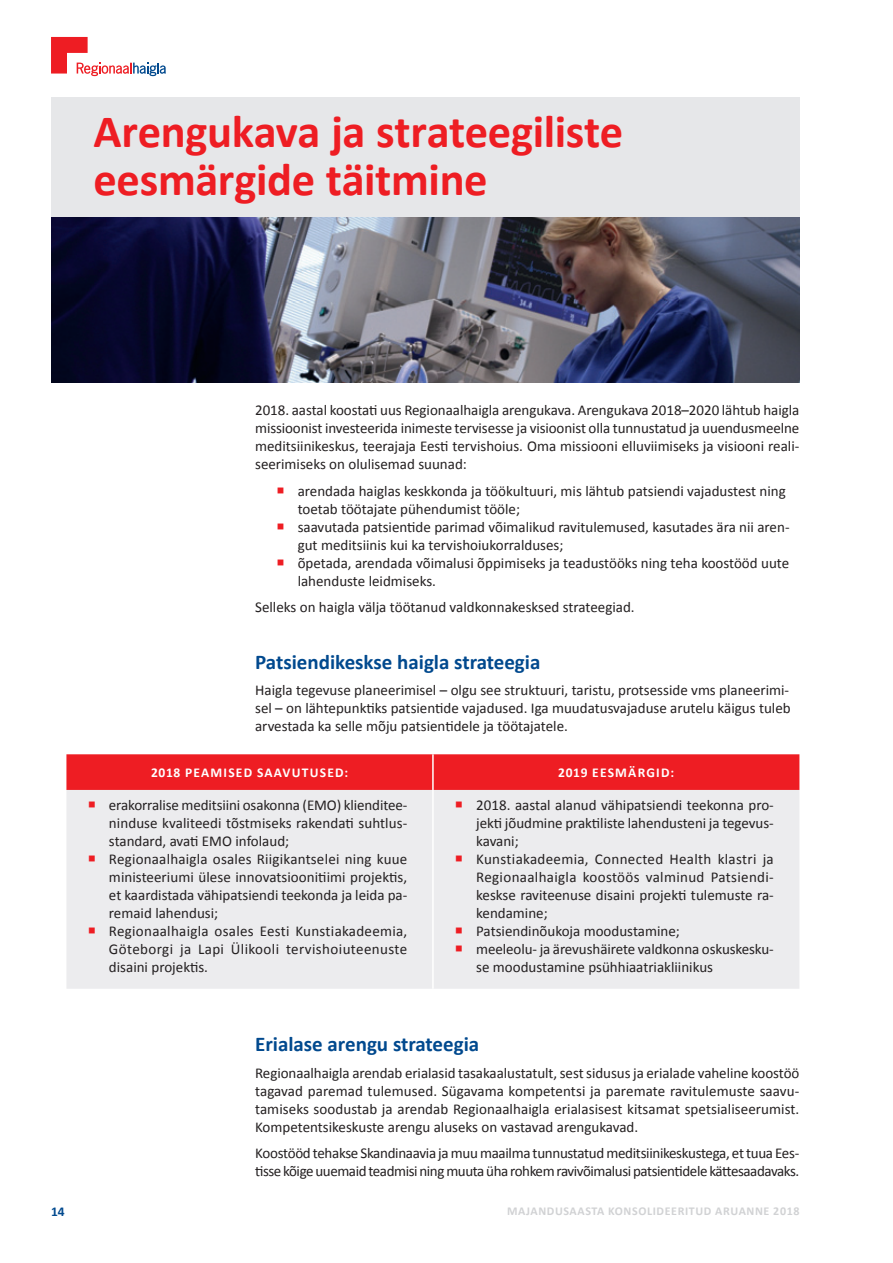
<style>
.page{position:relative;width:893px;height:1263px;background:#fff}
.page>*{position:absolute;margin:0;border:0;box-sizing:border-box;transform-origin:0 0}
.t1{font:700 46.5px/48px "Calibri";letter-spacing:-.005em;color:#ee1d23}
.t2{font:700 21px "Calibri";color:#01498e}
.t3{font:15px/18px "Calibri";color:#231f20;text-align:justify}
.t4{font:15px/18px "Calibri";letter-spacing:-.03em;color:#231f20}
.t5{font:700 13.5px "Calibri";letter-spacing:.09em;color:#fff}
.t6{font:700 13.5px "Calibri";color:#01498e}
.t7{font:700 12px "Calibri";letter-spacing:.05em;color:#d1d2d4}
</style>
<div class="page">
<svg style="left:51px;top:37px;width:115px;height:39px"></svg>
<div style="left:66px;top:754px;width:733px;height:36px;background:#ee1d23"></div>
<div style="left:66px;top:790px;width:733px;height:199px;background:#ececee"></div>
<hr style="left:432px;top:754px;width:2px;height:36px;background:#fff">
<hr style="left:432px;top:790px;width:2px;height:199px;background:#fff">
<div style="left:51px;top:98px;width:748px;height:119px;background:#e6e7e9"></div>
<img style="left:51px;top:218px;width:748px;height:164px">
<svg style="left:89px;top:801px;width:6px;height:6px"></svg>
<svg style="left:89px;top:855px;width:6px;height:6px"></svg>
<svg style="left:89px;top:927px;width:6px;height:6px"></svg>
<svg style="left:456px;top:801px;width:6px;height:6px"></svg>
<svg style="left:456px;top:855px;width:6px;height:6px"></svg>
<svg style="left:456px;top:927px;width:6px;height:6px"></svg>
<svg style="left:456px;top:945px;width:6px;height:6px"></svg>
<h1 class="t1" style="left:94px;top:105px;width:531px">Arengukava ja strateegiliste eesmärgide täitmine</h1>
<p class="t3" style="left:255px;top:401px;width:546px">2018. aastal koostati uus Regionaalhaigla arengukava. Arengukava 2018–2020 lähtub haigla missioonist investeerida inimeste tervisesse ja visioonist olla tunnustatud ja uuendusmeelne meditsiinikeskus, teerajaja Eesti tervishoius. Oma missiooni elluviimiseks ja visiooni reali&shy;seerimiseks on olulisemad suunad:</p>
<p class="t3" style="left:298px;top:481px;width:493px;text-align:left">arendada haiglas keskkonda ja töökultuuri, mis lähtub patsiendi vajadustest ning toetab töötajate pühendumist tööle;<br>saavutada patsientide parimad võimalikud ravitulemused, kasutades ära nii aren&shy;gut meditsiinis kui ka tervishoiukorralduses;<br>õpetada, arendada võimalusi õppimiseks ja teadustööks ning teha koostööd uute lahenduste leidmiseks.</p>
<p class="t3" style="left:255px;top:598px;width:381px">Selleks on haigla välja töötanud valdkonnakesksed strateegiad.</p>
<h2 class="t2" style="left:255px;top:649px;width:287px">Patsiendikeskse haigla strateegia</h2>
<p class="t3" style="left:255px;top:681px;width:537px">Haigla tegevuse planeerimisel – olgu see struktuuri, taristu, protsesside vms planeerimi&shy;sel – on lähtepunktiks patsientide vajadused. Iga muudatusvajaduse arutelu käigus tuleb arvestada ka selle mõju patsientidele ja töötajatele.</p>
<p class="t5" style="left:151px;top:764px;width:199px">2018 PEAMISED SAAVUTUSED:</p>
<p class="t5" style="left:558px;top:764px;width:117px">2019 EESMÄRGID:</p>
<p class="t3" style="left:109px;top:795px;width:300px;text-align:left">erakorralise meditsiini osakonna (EMO) klienditee&shy;ninduse kvaliteedi tõstmiseks rakendati suhtlus&shy;standard, avati EMO infolaud;<br>Regionaalhaigla osales Riigikantselei ning kuue ministeeriumi ülese innovatsioonitiimi projektis, et kaardistada vähipatsiendi teekonda ja leida pa&shy;remaid lahendusi;<br>Regionaalhaigla osales Eesti Kunstiakadeemia, Göteborgi ja Lapi Ülikooli tervishoiuteenuste disaini projektis.</p>
<p class="t3" style="left:476px;top:795px;width:299px;text-align:left">2018. aastal alanud vähipatsiendi teekonna pro&shy;jekti jõudmine praktiliste lahendusteni ja tegevus&shy;kavani;<br>Kunstiakadeemia, Connected Health klastri ja Regionaalhaigla koostöös valminud Patsiendi&shy;keskse raviteenuse disaini projekti tulemuste ra&shy;kendamine;<br>Patsiendinõukoja moodustamine;<br>meeleolu- ja ärevushäirete valdkonna oskuskesku&shy;se moodustamine psühhiaatriakliinikus</p>
<h2 class="t2" style="left:255px;top:1031px;width:226px">Erialase arengu strateegia</h2>
<p class="t3" style="left:255px;top:1063px;width:546px">Regionaalhaigla arendab erialasid tasakaalustatult, sest sidusus ja erialade vaheline koostöö tagavad paremad tulemused. Sügavama kompetentsi ja paremate ravitulemuste saavu&shy;tamiseks soodustab ja arendab Regionaalhaigla erialasisest kitsamat spetsialiseerumist.<br>Kompetentsikeskuste arengu aluseks on vastavad arengukavad.</p>
<p class="t4" style="left:255px;top:1143px;width:546px">Koostööd tehakse Skandinaavia ja muu maailma tunnustatud meditsiinikeskustega, et tuua Ees&shy;tisse kõige uuemaid teadmisi ning muuta üha rohkem ravivõimalusi patsientidele kättesaadavaks.</p>
<p class="t6" style="left:51px;top:1203px;width:15px">14</p>
<p class="t7" style="left:507px;top:1203px;width:294px">MAJANDUSAASTA KONSOLIDEERITUD ARUANNE 2018</p>
</div>
